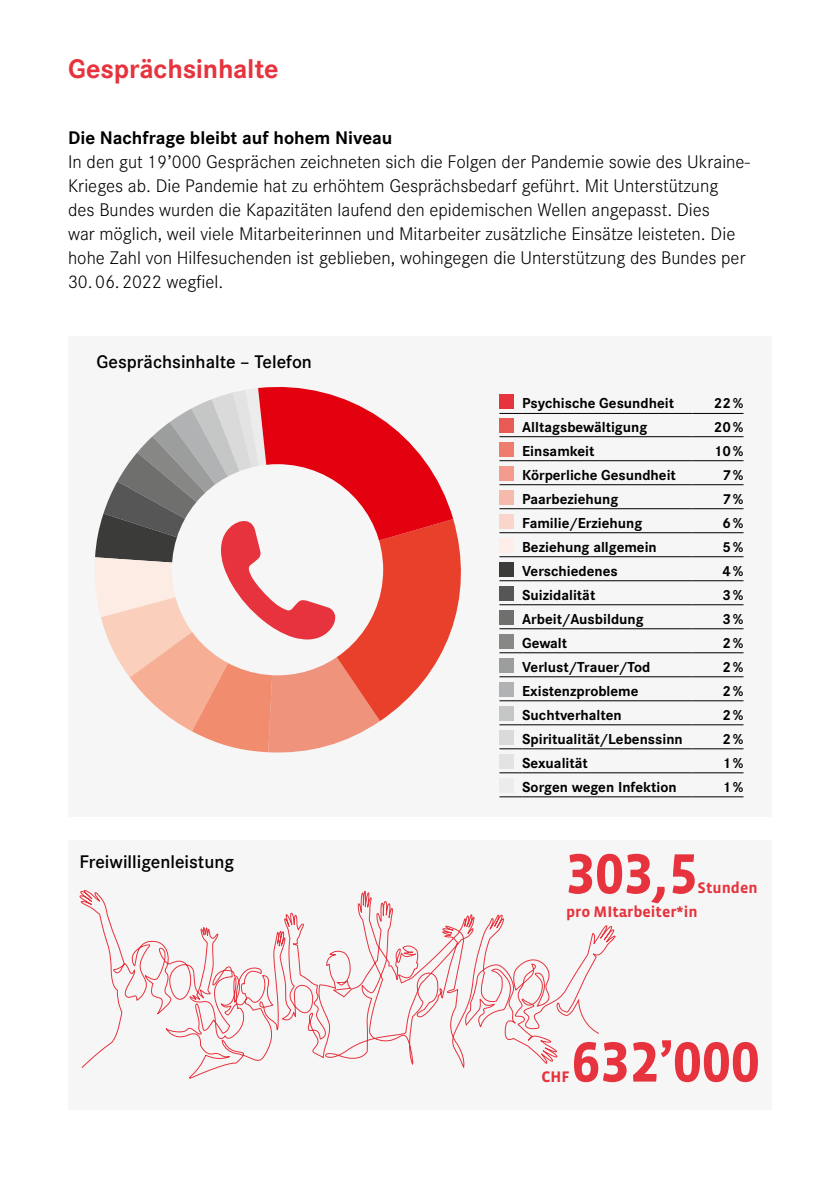
<style>
.page{position:relative;width:840px;height:1191px;background:#fff}
.page>*{position:absolute;margin:0;border:0;box-sizing:border-box;transform-origin:0 0}
.t1{font:700 57.8px "Vista Sans OTCE";color:#e6333d}
.t2{font:700 28px "Corporate S";letter-spacing:-.01em;color:#e6333d}
.t3{font:300 19px/24px "Corporate S";color:#000}
.t4{font:600 19px "Corporate S";color:#000}
.t5{font:700 19px "Corporate S";color:#000}
.t6{font:700 15.6px "Vista Sans OTCE";color:#e6333d}
.t7{font:700 15px "Corporate S";color:#000}
</style>
<div class="page">
<div style="left:68px;top:337px;width:703px;height:480px;background:#f6f6f6"></div>
<div style="left:68px;top:840px;width:703px;height:269px;background:#f6f6f6"></div>
<svg style="left:79px;top:890px;width:537px;height:189px"></svg>
<svg style="left:499px;top:413px;width:23px;height:1px"></svg>
<svg style="left:499px;top:436px;width:23px;height:1px"></svg>
<svg style="left:499px;top:460px;width:23px;height:1px"></svg>
<svg style="left:499px;top:484px;width:23px;height:1px"></svg>
<hr style="left:522px;top:580px;width:170px;height:1px;background:#000">
<hr style="left:692px;top:580px;width:51px;height:1px;background:#000">
<hr style="left:522px;top:676px;width:170px;height:1px;background:#000">
<hr style="left:692px;top:676px;width:51px;height:1px;background:#000">
<hr style="left:522px;top:700px;width:170px;height:1px;background:#000">
<hr style="left:692px;top:700px;width:51px;height:1px;background:#000">
<hr style="left:522px;top:724px;width:170px;height:1px;background:#000">
<hr style="left:692px;top:724px;width:51px;height:1px;background:#000">
<hr style="left:522px;top:413px;width:170px;height:1px;background:#000">
<hr style="left:692px;top:413px;width:51px;height:1px;background:#000">
<hr style="left:522px;top:436px;width:170px;height:1px;background:#000">
<hr style="left:692px;top:436px;width:51px;height:1px;background:#000">
<hr style="left:522px;top:460px;width:170px;height:1px;background:#000">
<hr style="left:692px;top:460px;width:51px;height:1px;background:#000">
<hr style="left:522px;top:484px;width:170px;height:1px;background:#000">
<hr style="left:692px;top:484px;width:51px;height:1px;background:#000">
<svg style="left:499px;top:508px;width:23px;height:1px"></svg>
<hr style="left:522px;top:508px;width:170px;height:1px;background:#000">
<hr style="left:692px;top:508px;width:51px;height:1px;background:#000">
<svg style="left:499px;top:532px;width:23px;height:1px"></svg>
<hr style="left:522px;top:532px;width:170px;height:1px;background:#000">
<hr style="left:692px;top:532px;width:51px;height:1px;background:#000">
<svg style="left:499px;top:556px;width:23px;height:1px"></svg>
<hr style="left:522px;top:556px;width:170px;height:1px;background:#000">
<hr style="left:692px;top:556px;width:51px;height:1px;background:#000">
<svg style="left:499px;top:580px;width:23px;height:1px"></svg>
<svg style="left:499px;top:604px;width:23px;height:1px"></svg>
<svg style="left:499px;top:628px;width:23px;height:1px"></svg>
<hr style="left:522px;top:628px;width:170px;height:1px;background:#000">
<hr style="left:692px;top:628px;width:51px;height:1px;background:#000">
<svg style="left:499px;top:652px;width:23px;height:1px"></svg>
<hr style="left:522px;top:652px;width:170px;height:1px;background:#000">
<hr style="left:692px;top:652px;width:51px;height:1px;background:#000">
<svg style="left:499px;top:676px;width:23px;height:1px"></svg>
<svg style="left:499px;top:700px;width:23px;height:1px"></svg>
<svg style="left:499px;top:724px;width:23px;height:1px"></svg>
<svg style="left:499px;top:748px;width:23px;height:1px"></svg>
<hr style="left:522px;top:748px;width:170px;height:1px;background:#000">
<hr style="left:692px;top:748px;width:51px;height:1px;background:#000">
<svg style="left:499px;top:772px;width:23px;height:1px"></svg>
<hr style="left:522px;top:772px;width:170px;height:1px;background:#000">
<hr style="left:692px;top:772px;width:51px;height:1px;background:#000">
<svg style="left:499px;top:796px;width:23px;height:1px"></svg>
<hr style="left:522px;top:796px;width:170px;height:1px;background:#000">
<hr style="left:692px;top:796px;width:51px;height:1px;background:#000">
<hr style="left:522px;top:604px;width:170px;height:1px;background:#000">
<hr style="left:692px;top:604px;width:51px;height:1px;background:#000">
<div style="left:499px;top:394px;width:14px;height:14px;background:#e6333d"></div>
<div style="left:499px;top:418px;width:14px;height:14px;background:#ea5a55"></div>
<div style="left:499px;top:442px;width:14px;height:14px;background:#ee7c6f"></div>
<div style="left:499px;top:466px;width:14px;height:14px;background:#f39b8d"></div>
<div style="left:499px;top:490px;width:14px;height:14px;background:#f6b9ac"></div>
<div style="left:499px;top:514px;width:14px;height:14px;background:#fad5cb"></div>
<div style="left:499px;top:538px;width:14px;height:14px;background:#fdeeea"></div>
<div style="left:499px;top:562px;width:14px;height:14px;background:#3b3b3a"></div>
<div style="left:499px;top:586px;width:14px;height:14px;background:#565656"></div>
<div style="left:499px;top:610px;width:14px;height:14px;background:#6f6f6e"></div>
<div style="left:499px;top:634px;width:14px;height:14px;background:#878786"></div>
<div style="left:499px;top:658px;width:14px;height:14px;background:#9c9d9d"></div>
<div style="left:499px;top:682px;width:14px;height:14px;background:#b1b2b3"></div>
<div style="left:499px;top:706px;width:14px;height:14px;background:#c5c6c6"></div>
<div style="left:499px;top:730px;width:14px;height:14px;background:#dadada"></div>
<div style="left:499px;top:754px;width:14px;height:14px;background:#e3e3e3"></div>
<div style="left:499px;top:778px;width:14px;height:14px;background:#ececed"></div>
<svg style="left:95px;top:387px;width:366px;height:365px"></svg>
<h2 class="t2" style="left:68px;top:52px;width:212px">Gesprächsinhalte</h2>
<p class="t5" style="left:68px;top:127px;width:326px">Die Nachfrage bleibt auf hohem Niveau</p>
<p class="t3" style="left:68px;top:149px;width:683px">In den gut 19’000 Gesprächen zeichneten sich die Folgen der Pandemie sowie des Ukraine-Krieges ab. Die Pandemie hat zu erhöhtem Gesprächsbedarf geführt. Mit Unterstützung<br>des Bundes wurden die Kapazitäten laufend den epidemischen Wellen angepasst. Dies<br>war möglich, weil viele Mitarbeiterinnen und Mitarbeiter zusätzliche Einsätze leisteten. Die hohe Zahl von Hilfesuchenden ist geblieben, wohingegen die Unterstützung des Bundes per</p>
<p class="t3" style="left:68px;top:269px;width:157px">30. 06. 2022 wegfiel.</p>
<p class="t4" style="left:96px;top:349px;width:217px">Gesprächsinhalte – Telefon</p>
<p class="t7" style="left:522px;top:394px;width:153px">Psychische Gesundheit</p>
<p class="t7" style="left:713px;top:394px;width:31px">22%</p>
<p class="t7" style="left:522px;top:418px;width:127px">Alltagsbewältigung</p>
<p class="t7" style="left:713px;top:418px;width:31px">20%</p>
<p class="t7" style="left:522px;top:442px;width:74px">Einsamkeit</p>
<p class="t7" style="left:713px;top:442px;width:31px">10%</p>
<p class="t7" style="left:522px;top:466px;width:155px">Körperliche Gesundheit</p>
<p class="t7" style="left:722px;top:466px;width:23px">7%</p>
<p class="t7" style="left:522px;top:490px;width:98px">Paarbeziehung</p>
<p class="t7" style="left:722px;top:490px;width:23px">7%</p>
<p class="t7" style="left:522px;top:514px;width:122px">Familie/Erziehung</p>
<p class="t7" style="left:722px;top:514px;width:23px">6%</p>
<p class="t7" style="left:522px;top:538px;width:136px">Beziehung allgemein</p>
<p class="t7" style="left:722px;top:538px;width:23px">5%</p>
<p class="t7" style="left:522px;top:562px;width:97px">Verschiedenes</p>
<p class="t7" style="left:722px;top:562px;width:23px">4%</p>
<p class="t7" style="left:522px;top:586px;width:75px">Suizidalität</p>
<p class="t7" style="left:722px;top:586px;width:23px">3%</p>
<p class="t7" style="left:522px;top:610px;width:123px">Arbeit/Ausbildung</p>
<p class="t7" style="left:722px;top:610px;width:23px">3%</p>
<p class="t7" style="left:522px;top:634px;width:47px">Gewalt</p>
<p class="t7" style="left:722px;top:634px;width:23px">2%</p>
<p class="t7" style="left:522px;top:658px;width:130px">Verlust/Trauer/Tod</p>
<p class="t7" style="left:722px;top:658px;width:23px">2%</p>
<p class="t7" style="left:522px;top:682px;width:118px">Existenzprobleme</p>
<p class="t7" style="left:722px;top:682px;width:23px">2%</p>
<p class="t7" style="left:522px;top:706px;width:101px">Suchtverhalten</p>
<p class="t7" style="left:722px;top:706px;width:23px">2%</p>
<p class="t7" style="left:522px;top:730px;width:162px">Spiritualität/Lebenssinn</p>
<p class="t7" style="left:722px;top:730px;width:23px">2%</p>
<p class="t7" style="left:522px;top:754px;width:67px">Sexualität</p>
<p class="t7" style="left:722px;top:754px;width:23px">1%</p>
<p class="t7" style="left:522px;top:778px;width:156px">Sorgen wegen Infektion</p>
<p class="t7" style="left:722px;top:778px;width:23px">1%</p>
<p class="t4" style="left:79px;top:849px;width:156px">Freiwilligenleistung</p>
<h1 class="t1" style="left:566px;top:841px;width:133px">303,5</h1>
<p class="t6" style="left:697px;top:879px;width:61px">Stunden</p>
<p class="t6" style="left:566px;top:903px;width:133px">pro MItarbeiter*in</p>
<h1 class="t1" style="left:571px;top:1029px;width:189px">632’000</h1>
<p class="t6" style="left:541px;top:1067px;width:30px">CHF</p>
</div>
